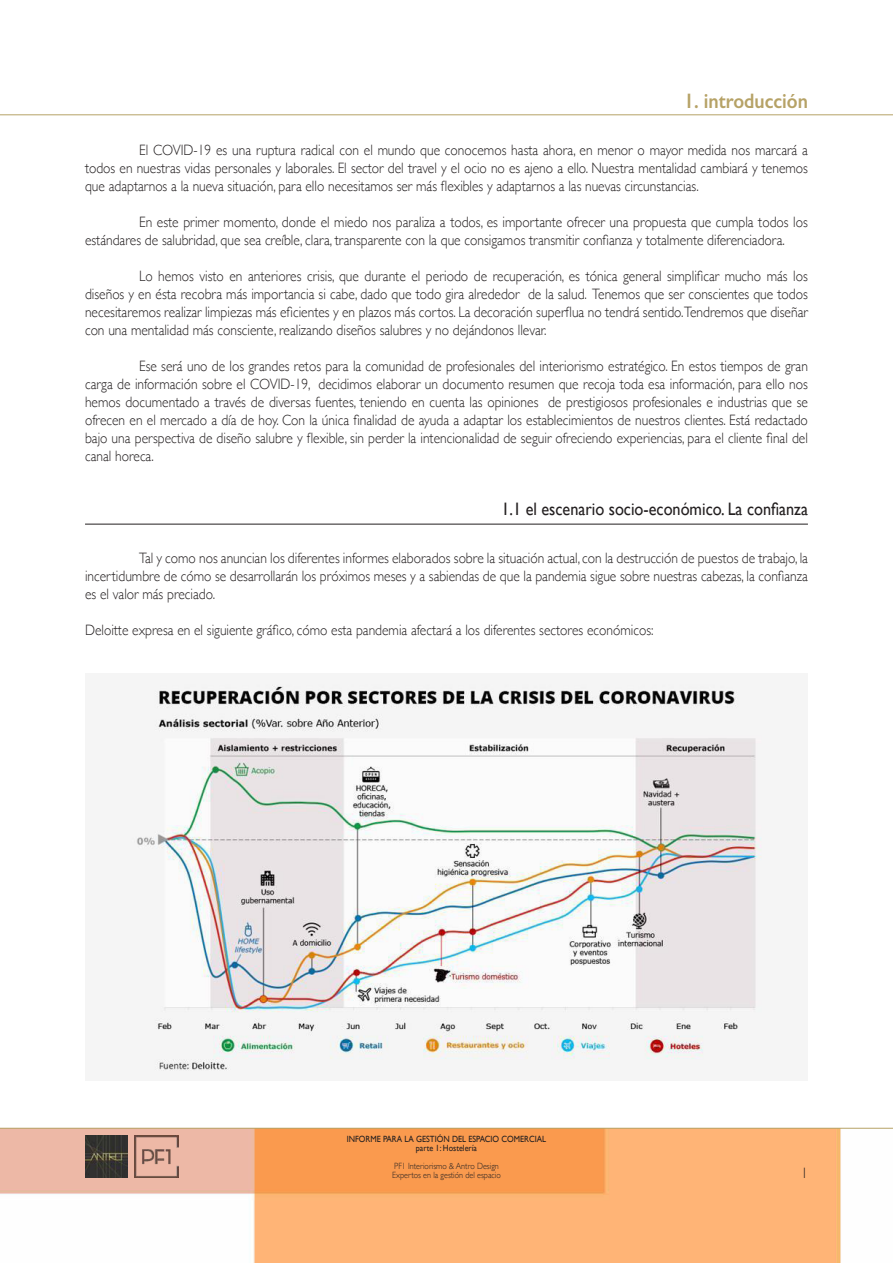
<style>
.page{position:relative;width:893px;height:1263px;background:#fff}
.page>*{position:absolute;margin:0;border:0;box-sizing:border-box;transform-origin:0 0}
.TITULO{font:600 21px "Gill Sans";color:#b6a266;scale:.9 1}
.título_1{font:18px "Gill Sans";color:#231f20;scale:.9 1}
.t1{font:300 15px/18px "Gill Sans";color:#231f20;text-align:justify;scale:.9 1}
.t2{font:9px/9px "Gill Sans";color:#231f20;text-align:center;scale:.9 1}
.t3{font:300 9px/9px "Gill Sans";color:#231f20;scale:.9 1}
</style>
<div class="page">
<img style="left:0;top:1129px;width:841px;height:134px">
<img style="left:135px;top:1135px;width:43px;height:43px">
<hr style="left:0;top:1128px;width:893px;height:1px;background:#b6a266">
<img style="left:85px;top:1135px;width:43px;height:43px">
<hr style="left:0;top:114px;width:893px;height:1px;background:#b6a266">
<hr style="left:85px;top:524px;width:723px;height:1px;background:#231f20">
<img style="left:131px;top:684px;width:631px;height:387px">
<p class="TITULO" style="left:684px;top:88px;width:139px">1. introducción</p>
<p class="t1" style="left:85px;top:140px;width:805px;text-indent:54px">El COVID-19 es una ruptura radical con el mundo que conocemos hasta ahora, en menor o mayor medida nos marcará a todos en nuestras vidas personales y laborales. El sector del travel y el ocio no es ajeno a ello. Nuestra mentalidad cambiará y tenemos que adaptarnos a la nueva situación, para ello necesitamos ser más flexibles y adaptarnos a las nuevas circunstancias.</p>
<p class="t1" style="left:85px;top:212px;width:805px;text-indent:54px">En este primer momento, donde el miedo nos paraliza a todos, es importante ofrecer una propuesta que cumpla todos los estándares de salubridad, que sea creíble, clara, transparente con la que consigamos transmitir confianza y totalmente diferenciadora.</p>
<p class="t1" style="left:85px;top:266px;width:805px;text-indent:54px">Lo hemos visto en anteriores crisis, que durante el periodo de recuperación, es tónica general simplificar mucho más los diseños y en ésta recobra más importancia si cabe, dado que todo gira alrededor de la salud. Tenemos que ser conscientes que todos necesitaremos realizar limpiezas más eficientes y en plazos más cortos. La decoración superflua no tendrá sentido.Tendremos que diseñar con una mentalidad más consciente, realizando diseños salubres y no dejándonos llevar.</p>
<p class="t1" style="left:85px;top:356px;width:805px;text-indent:54px">Ese será uno de los grandes retos para la comunidad de profesionales del interiorismo estratégico. En estos tiempos de gran carga de información sobre el COVID-19, decidimos elaborar un documento resumen que recoja toda esa información, para ello nos hemos documentado a través de diversas fuentes, teniendo en cuenta las opiniones de prestigiosos profesionales e industrias que se ofrecen en el mercado a día de hoy. Con la única finalidad de ayuda a adaptar los establecimientos de nuestros clientes. Está redactado bajo una perspectiva de diseño salubre y flexible, sin perder la intencionalidad de seguir ofreciendo experiencias, para el cliente final del canal horeca.</p>
<p class="título_1" style="left:501px;top:499px;width:342px">1.1 el escenario socio-económico. La confianza</p>
<p class="t1" style="left:85px;top:549px;width:805px;text-indent:54px">Tal y como nos anuncian los diferentes informes elaborados sobre la situación actual, con la destrucción de puestos de trabajo, la incertidumbre de cómo se desarrollarán los próximos meses y a sabiendas de que la pandemia sigue sobre nuestras cabezas, la confianza es el valor más preciado.</p>
<p class="t1" style="left:85px;top:621px;width:633px">Deloitte expresa en el siguiente gráfico, cómo esta pandemia afectará a los diferentes sectores económicos:</p>
<p class="t2" style="left:347px;top:1134px;width:223px">INFORME PARA LA GESTIÓN DEL ESPACIO COMERCIAL parte 1: Hostelería</p>
<p class="t3" style="left:392px;top:1161px;width:122px">PF1 Interiorismo &amp; Antro Design<br>Expertos en la gestión del espacio</p>
<p class="t1" style="left:801px;top:1163px;width:9px">1</p>
</div>
